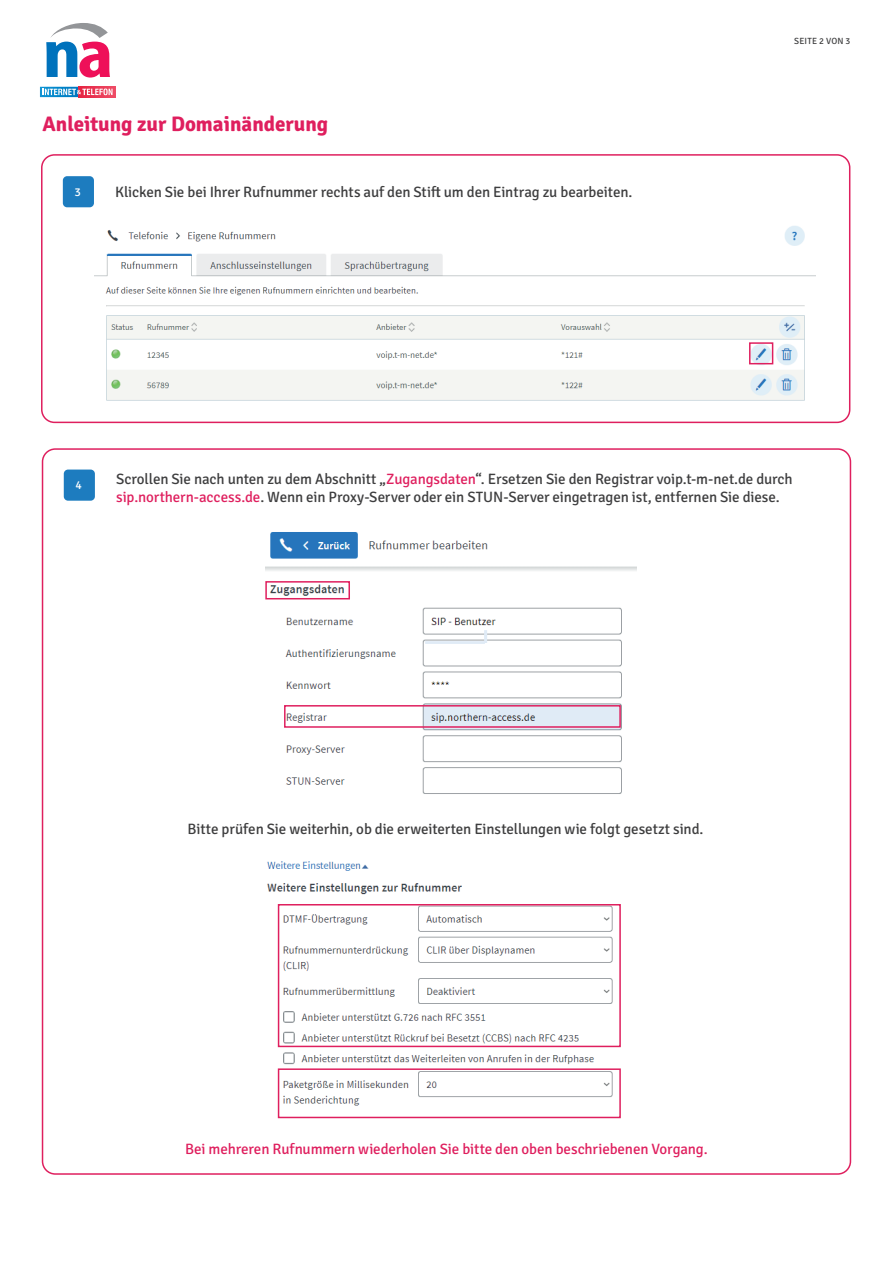
<style>
.page{position:relative;width:893px;height:1263px;background:#fff}
.page>*{position:absolute;margin:0;border:0;box-sizing:border-box;transform-origin:0 0}
.t1{font:700 21px "Signika";color:#df1f5e}
.t2{font:15px/18px "Signika";letter-spacing:-.01em;color:#3e3e3f}
.t3{font:15px "Signika";letter-spacing:-.01em;color:#df1f5e}
.t4{font:12px "Signika";color:#fff}
.t5{font:9px "Signika";letter-spacing:.02em;color:#3e3e3f}
.s1{color:#df1f5e}
</style>
<div class="page">
<div style="left:79px;top:87px;width:36px;height:10px;background:#ee4a64"></div>
<svg style="left:40px;top:87px;width:73px;height:10px"></svg>
<svg style="left:46px;top:23px;width:64px;height:55px"></svg>
<div style="left:63px;top:176px;width:31px;height:31px;background:#1d7cbf;border-radius:4px"></div>
<div style="left:41px;top:154px;width:809px;height:269px;border:2px solid #df1f5e;border-radius:13px"></div>
<img style="left:95px;top:226px;width:721px;height:175px">
<div style="left:749px;top:342px;width:24px;height:22px;border:2px solid #df1f5e"></div>
<div style="left:64px;top:470px;width:31px;height:31px;background:#1d7cbf;border-radius:4px"></div>
<img style="left:265px;top:532px;width:371px;height:262px">
<img style="left:267px;top:861px;width:354px;height:249px">
<div style="left:265px;top:581px;width:85px;height:18px;border:2px solid #df1f5e"></div>
<div style="left:284px;top:705px;width:337px;height:23px;border:2px solid #df1f5e"></div>
<div style="left:425px;top:641px;width:60px;height:3px;border:2px solid #e0ebf6"></div>
<svg style="left:484px;top:630px;width:3px;height:13px"></svg>
<div style="left:278px;top:904px;width:343px;height:143px;border:2px solid #df1f5e"></div>
<div style="left:278px;top:1068px;width:343px;height:50px;border:2px solid #df1f5e"></div>
<h1 class="t1" style="left:43px;top:107px;width:287px">Anleitung zur Domainänderung</h1>
<p class="t4" style="left:75px;top:183px;width:8px">3</p>
<p class="t2" style="left:115px;top:182px;width:519px">Klicken Sie bei Ihrer Rufnummer rechts auf den Stift um den Eintrag zu bearbeiten.</p>
<p class="t5" style="left:794px;top:34px;width:58px">SEITE 2 VON 3</p>
<p class="t4" style="left:76px;top:476px;width:8px">4</p>
<p class="t2" style="left:116px;top:468px;width:678px">Scrollen Sie nach unten zu dem Abschnitt „<span class="s1">Zugangsdaten</span>“. Ersetzen Sie den Registrar voip.t-m-net.de durch <span class="s1">sip.northern-access.de</span>. Wenn ein Proxy-Server oder ein STUN-Server eingetragen ist, entfernen Sie diese.</p>
<p class="t2" style="left:187px;top:818px;width:518px">Bitte prüfen Sie weiterhin, ob die erweiterten Einstellungen wie folgt gesetzt sind.</p>
<p class="t3" style="left:185px;top:1137px;width:524px">Bei mehreren Rufnummern wiederholen Sie bitte den oben beschriebenen Vorgang.</p>
</div>
